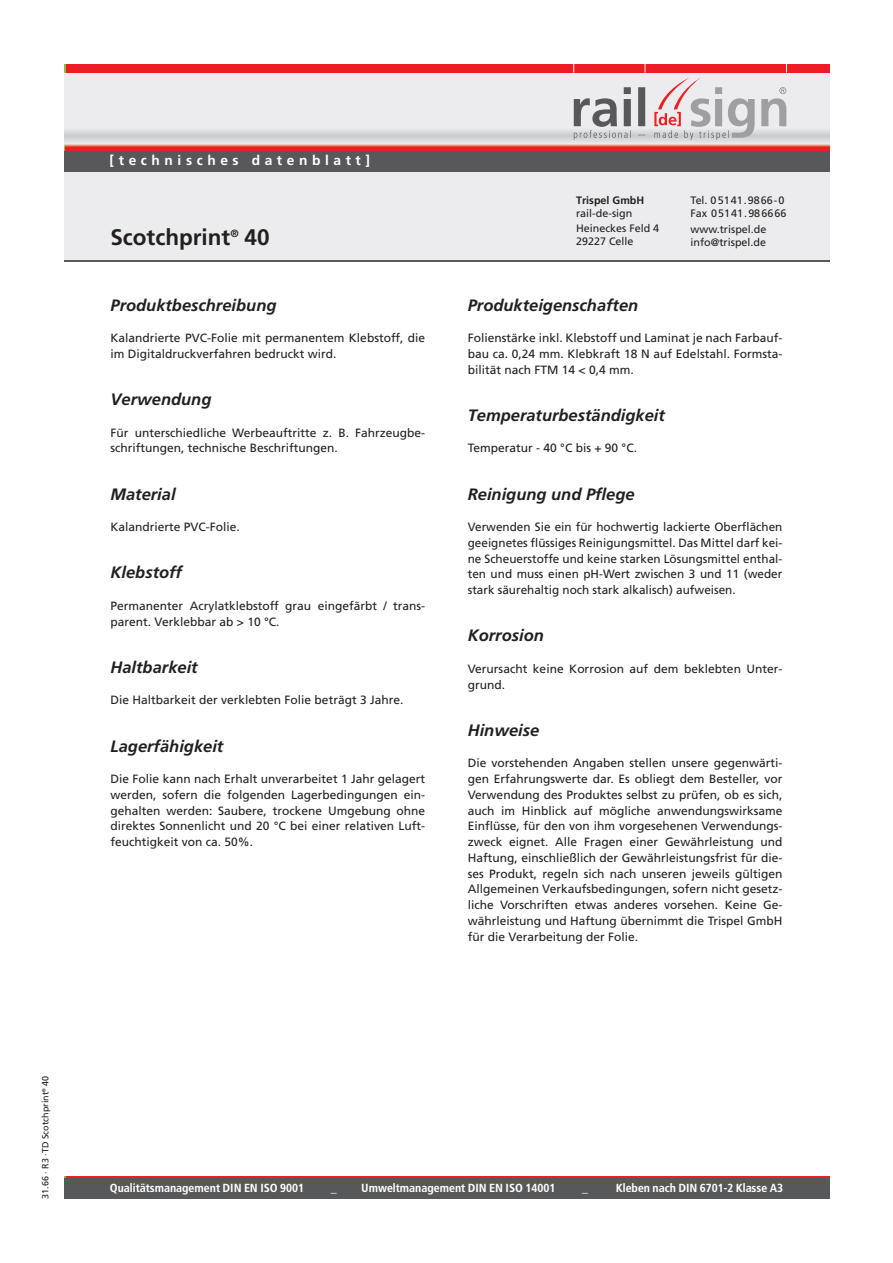
<style>
.page{position:relative;width:893px;height:1263px;background:#fff}
.page>*{position:absolute;margin:0;border:0;box-sizing:border-box;transform-origin:0 0}
.t1{font:700 22.5px "Frutiger";color:#231f20}
.t2{font:16.5px "Frutiger Bold Ita";color:#231f20}
.t3{font:700 13.8px "Frutiger";letter-spacing:.335em;color:#fff}
.t4{font:12.3px "Frutiger Bold Con";color:#fff}
.t5{font:12.3px "Frutiger CE";color:#fff}
.t6{font:12px/15.8px "Frutiger";color:#231f20}
.t7{font:10.8px/12.9px "Frutiger";color:#231f20}
.t8{font:700 10.8px "Frutiger";color:#231f20}
.t9{font:9px "Frutiger";color:#231f20}
</style>
<div class="page">
<hr style="left:65px;top:260px;width:764px;height:1px;background:#57585a">
<div style="left:66px;top:64px;width:763px;height:197px;background:#ececee"></div>
<hr style="left:66px;top:1176px;width:763px;height:4px;background:#ee1d23">
<div style="left:66px;top:150px;width:763px;height:21px;background:#57585a"></div>
<svg style="left:66px;top:130px;width:763px;height:20px"></svg>
<hr style="left:66px;top:260px;width:763px;height:1px;background:#57585a">
<div style="left:66px;top:1178px;width:763px;height:21px;background:#57585a"></div>
<div style="left:66px;top:64px;width:763px;height:9px;background:#ee1d23"></div>
<svg style="left:573px;top:64px;width:214px;height:76px"></svg>
<p class="t9" style="left:40px;top:1199px;width:125px;rotate:-90deg">31.66 · R3 ·TD Scotchprint<sup>®</sup> 40</p>
<p class="t3" style="left:110px;top:152px;width:262px">[technisches datenblatt]</p>
<h1 class="t1" style="left:110px;top:224px;width:161px">Scotchprint<sup>®</sup> 40</h1>
<h2 class="t2" style="left:111px;top:295px;width:167px">Produktbeschreibung</h2>
<p class="t6" style="left:111px;top:330px;width:316px">Kalandrierte PVC-Folie mit permanentem Klebstoff, die im Digitaldruckverfahren bedruckt wird.</p>
<h2 class="t2" style="left:111px;top:390px;width:102px">Verwendung</h2>
<p class="t6" style="left:111px;top:424px;width:316px">Für unterschiedliche Werbeauftritte z. B. Fahrzeugbe&shy;schriftungen, technische Beschriftungen.</p>
<h2 class="t2" style="left:111px;top:484px;width:67px">Material</h2>
<p class="t6" style="left:111px;top:519px;width:131px">Kalandrierte PVC-Folie.</p>
<h2 class="t2" style="left:111px;top:563px;width:73px">Klebstoff</h2>
<p class="t6" style="left:111px;top:598px;width:316px">Permanenter Acrylatklebstoff grau eingefärbt / trans&shy;parent. Verklebbar ab &gt; 10 °C.</p>
<h2 class="t2" style="left:111px;top:657px;width:89px">Haltbarkeit</h2>
<p class="t6" style="left:111px;top:692px;width:294px">Die Haltbarkeit der verklebten Folie beträgt 3 Jahre.</p>
<h2 class="t2" style="left:111px;top:736px;width:114px">Lagerfähigkeit</h2>
<p class="t6" style="left:111px;top:771px;width:316px;text-align:justify">Die Folie kann nach Erhalt unverarbeitet 1 Jahr gelagert werden, sofern die folgenden Lagerbedingungen ein&shy;gehalten werden: Saubere, trockene Umgebung ohne direktes Sonnenlicht und 20 °C bei einer relativen Luft&shy;feuchtigkeit von ca. 50%.</p>
<p class="t8" style="left:576px;top:194px;width:70px">Trispel GmbH</p>
<p class="t7" style="left:576px;top:206px;width:85px;line-height:15.1px">sign-in celle<br>Heineckes Feld 4</p>
<p class="t7" style="left:576px;top:235px;width:59px">29227 Celle</p>
<p class="t7" style="left:576px;top:207px;width:58px">rail-de-sign</p>
<p class="t7" style="left:690px;top:194px;width:97px">Tel. 05141.9866-0<br>Fax 05141.986666</p>
<p class="t7" style="left:690px;top:222px;width:78px">www.trispel.de info@trispel.de</p>
<h2 class="t2" style="left:468px;top:295px;width:172px">Produkteigenschaften</h2>
<p class="t6" style="left:468px;top:330px;width:316px;text-align:justify">Folienstärke inkl. Klebstoff und Laminat je nach Farbauf&shy;bau ca. 0,24 mm. Klebkraft 18 N auf Edelstahl. Formsta&shy;bilität nach FTM 14 &lt; 0,4 mm.</p>
<h2 class="t2" style="left:468px;top:405px;width:199px">Temperaturbeständigkeit</h2>
<p class="t6" style="left:468px;top:440px;width:171px">Temperatur - 40 °C bis + 90 °C.</p>
<h2 class="t2" style="left:468px;top:484px;width:168px">Reinigung und Pflege</h2>
<p class="t6" style="left:468px;top:519px;width:316px;text-align:justify">Verwenden Sie ein für hochwertig lackierte Oberflächen geeignetes flüssiges Reinigungsmittel. Das Mittel darf kei&shy;ne Scheuerstoffe und keine starken Lösungsmittel enthal&shy;ten und muss einen pH-Wert zwischen 3 und 11 (weder stark säurehaltig noch stark alkalisch) aufweisen.</p>
<h2 class="t2" style="left:468px;top:626px;width:78px">Korrosion</h2>
<p class="t6" style="left:468px;top:661px;width:316px">Verursacht keine Korrosion auf dem beklebten Unter&shy;grund.</p>
<h2 class="t2" style="left:468px;top:720px;width:73px">Hinweise</h2>
<p class="t6" style="left:468px;top:755px;width:316px;text-align:justify">Die vorstehenden Angaben stellen unsere gegenwärti&shy;gen Erfahrungswerte dar. Es obliegt dem Besteller, vor Verwendung des Produktes selbst zu prüfen, ob es sich, auch im Hinblick auf mögliche anwendungswirksame Einflüsse, für den von ihm vorgesehenen Verwendungs&shy;zweck eignet. Alle Fragen einer Gewährleistung und Haftung, einschließlich der Gewährleistungsfrist für die&shy;ses Produkt, regeln sich nach unseren jeweils gültigen Allgemeinen Verkaufsbedingungen, sofern nicht gesetz&shy;liche Vorschriften etwas anderes vorsehen. Keine Ge&shy;währleistung und Haftung übernimmt die Trispel GmbH für die Verarbeitung der Folie.</p>
<p class="t4" style="left:110px;top:1181px;width:196px">Qualitätsmanagement DIN EN ISO 9001</p>
<p class="t5" style="left:331px;top:1181px;width:8px">_</p>
<p class="t4" style="left:361px;top:1181px;width:196px">Umweltmanagement DIN EN ISO 14001</p>
<p class="t5" style="left:582px;top:1181px;width:8px">_</p>
<p class="t4" style="left:616px;top:1181px;width:169px">Kleben nach DIN 6701-2 Klasse A3</p>
</div>
